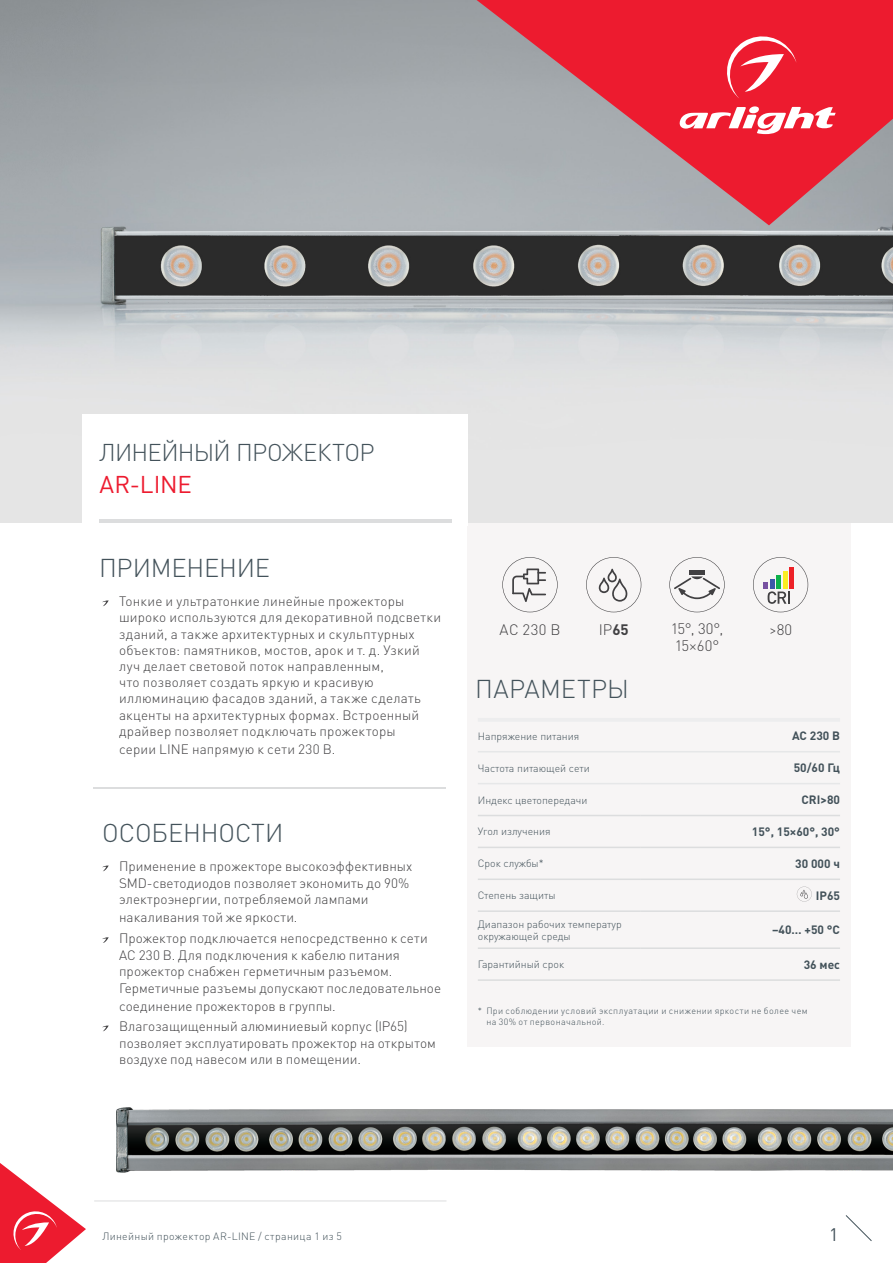
<style>
.page{position:relative;width:893px;height:1263px;background:#fff}
.page>*{position:absolute;margin:0;border:0;box-sizing:border-box;transform-origin:0 0}
.t1{font:300 25.5px "DIN Pro";letter-spacing:-.005em;color:#43525a}
.t2{font:300 25.5px "DIN Pro";letter-spacing:.015em;color:#43525a}
.t3{font:300 24px "DIN Pro";letter-spacing:-.03em;color:#43525a}
.t4{font:24px "DIN Pro";letter-spacing:-.005em;color:#ed1b2f}
.t5{font:18px "DIN Pro";color:#43525a}
.t6{font:300 15px/16.2px "DIN Pro";letter-spacing:.005em;color:#414042}
.t7{font:300 13.5px/16.2px "DIN Pro";letter-spacing:.01em;color:#414042}
.t8{font:700 12px "DIN Pro";color:#43525a}
.t9{font:300 10.5px/12px "DIN Pro";color:#43525a}
.t10{font:300 10.5px "DIN Pro";letter-spacing:.03em;color:#43525a}
.t11{font:300 9px/10.5px "DIN Pro";letter-spacing:.04em;color:#43525a}
.s1{font-weight:700}
</style>
<div class="page">
<svg style="left:845px;top:1215px;width:27px;height:26px"></svg>
<hr style="left:94px;top:1200px;width:352px;height:1px;background:#dcddde">
<img style="left:0;top:0;width:893px;height:522px">
<div style="left:467px;top:522px;width:383px;height:524px;background:#f7f5f5"></div>
<hr style="left:478px;top:718px;width:162px;height:4px;background:#ededee">
<hr style="left:640px;top:718px;width:200px;height:4px;background:#ededee">
<hr style="left:478px;top:751px;width:162px;height:1px;background:#e6e7e8">
<hr style="left:640px;top:751px;width:200px;height:1px;background:#e6e7e8">
<hr style="left:478px;top:783px;width:162px;height:1px;background:#e6e7e8">
<hr style="left:640px;top:783px;width:200px;height:1px;background:#e6e7e8">
<hr style="left:478px;top:815px;width:162px;height:1px;background:#dcddde">
<hr style="left:640px;top:815px;width:200px;height:1px;background:#dcddde">
<hr style="left:478px;top:847px;width:162px;height:1px;background:#dcddde">
<hr style="left:640px;top:847px;width:200px;height:1px;background:#dcddde">
<hr style="left:478px;top:878px;width:162px;height:2px;background:#dcddde">
<hr style="left:640px;top:878px;width:200px;height:2px;background:#dcddde">
<hr style="left:478px;top:910px;width:162px;height:2px;background:#dcddde">
<hr style="left:640px;top:910px;width:200px;height:2px;background:#dcddde">
<hr style="left:478px;top:947px;width:162px;height:2px;background:#dcddde">
<hr style="left:640px;top:947px;width:200px;height:2px;background:#dcddde">
<hr style="left:478px;top:979px;width:162px;height:2px;background:#dcddde">
<hr style="left:640px;top:979px;width:200px;height:2px;background:#dcddde">
<div style="left:82px;top:414px;width:385px;height:112px;background:#fff"></div>
<hr style="left:99px;top:519px;width:352px;height:3px;background:#dcddde">
<svg style="left:102px;top:600px;width:7px;height:6px"></svg>
<svg style="left:102px;top:865px;width:7px;height:6px"></svg>
<svg style="left:102px;top:937px;width:7px;height:6px"></svg>
<svg style="left:102px;top:1025px;width:7px;height:6px"></svg>
<hr style="left:94px;top:787px;width:352px;height:1px;background:#dcddde">
<svg style="left:669px;top:557px;width:56px;height:55px"></svg>
<svg style="left:586px;top:557px;width:55px;height:55px"></svg>
<svg style="left:502px;top:557px;width:56px;height:55px"></svg>
<img style="left:117px;top:1107px;width:776px;height:66px">
<svg style="left:753px;top:557px;width:55px;height:55px"></svg>
<svg style="left:797px;top:887px;width:15px;height:14px"></svg>
<svg style="left:477px;top:0;width:416px;height:225px;background:#cc5f6b"></svg>
<svg style="left:677px;top:106px;width:159px;height:31px"></svg>
<svg style="left:722px;top:31px;width:74px;height:68px;background:#f04152"></svg>
<svg style="left:0;top:1163px;width:86px;height:100px"></svg>
<h2 class="t3" style="left:99px;top:436px;width:277px">ЛИНЕЙНЫЙ ПРОЖЕКТОР</h2>
<h2 class="t4" style="left:99px;top:468px;width:94px">AR-LINE</h2>
<h1 class="t1" style="left:99px;top:550px;width:172px">ПРИМЕНЕНИЕ</h1>
<p class="t7" style="left:119px;top:593px;width:324px">Тонкие и ультратонкие линейные прожекторы широко используются для декоративной подсветки зданий, а также архитектурных и скульптурных объектов: памятников, мостов, арок и т. д. Узкий луч делает световой поток направленным,<br>что позволяет создать яркую и красивую иллюминацию фасадов зданий, а также сделать акценты на архитектурных формах. Встроенный драйвер позволяет подключать прожекторы</p>
<p class="t7" style="left:119px;top:740px;width:218px">серии LINE напрямую к сети 230 В.</p>
<h1 class="t1" style="left:102px;top:816px;width:183px">ОСОБЕННОСТИ</h1>
<p class="t7" style="left:119px;top:857px;width:295px">Применение в прожекторе высокоэффективных<br>SMD-светодиодов позволяет экономить до 90% электроэнергии, потребляемой лампами</p>
<p class="t7" style="left:119px;top:906px;width:310px;line-height:20.7px">накаливания той же яркости.<br>Прожектор подключается непосредственно к сети</p>
<p class="t7" style="left:119px;top:946px;width:324px">AC 230 В. Для подключения к кабелю питания прожектор снабжен герметичным разъемом.<br>Герметичные разъемы допускают последовательное</p>
<p class="t7" style="left:119px;top:995px;width:290px;line-height:20.7px">соединение прожекторов в группы.<br>Влагозащищенный алюминиевый корпус (IP65)</p>
<p class="t7" style="left:119px;top:1034px;width:318px">позволяет эксплуатировать прожектор на открытом воздухе под навесом или в помещении.</p>
<p class="t6" style="left:500px;top:621px;width:62px">AC 230 В</p>
<p class="t6" style="left:671px;top:620px;width:54px">15°, 30°,<br>15×60°</p>
<p class="t6" style="left:599px;top:621px;width:31px">IP<span class="s1">65</span></p>
<p class="t6" style="left:769px;top:621px;width:25px">&gt;80</p>
<h1 class="t2" style="left:475px;top:672px;width:155px">ПАРАМЕТРЫ</h1>
<p class="t9" style="left:478px;top:729px;width:103px">Напряжение питания</p>
<p class="t8" style="left:792px;top:728px;width:49px">AC 230 В</p>
<p class="t9" style="left:478px;top:761px;width:114px">Частота питающей сети</p>
<p class="t8" style="left:794px;top:760px;width:48px">50/60 Гц</p>
<p class="t9" style="left:478px;top:793px;width:111px">Индекс цветопередачи</p>
<p class="t8" style="left:801px;top:792px;width:40px">CRI&gt;80</p>
<p class="t9" style="left:478px;top:825px;width:74px">Угол излучения</p>
<p class="t8" style="left:752px;top:823px;width:90px">15°, 15×60°, 30°</p>
<p class="t9" style="left:478px;top:857px;width:67px">Срок службы*</p>
<p class="t8" style="left:795px;top:855px;width:46px">30 000 ч</p>
<p class="t9" style="left:478px;top:889px;width:79px">Степень защиты</p>
<p class="t8" style="left:816px;top:887px;width:26px">IP65</p>
<p class="t9" style="left:478px;top:917px;width:145px">Диапазон рабочих температур окружающей среды</p>
<p class="t8" style="left:772px;top:922px;width:69px">–40… +50 °С</p>
<p class="t9" style="left:478px;top:958px;width:88px">Гарантийный срок</p>
<p class="t8" style="left:804px;top:956px;width:38px">36 мес</p>
<p class="t11" style="left:486px;top:1005px;width:323px;text-indent:-9px">* При соблюдении условий эксплуатации и снижении яркости не более чем на 30% от первоначальной.</p>
<p class="t10" style="left:102px;top:1229px;width:241px">Линейный прожектор AR-LINE / страница 1 из 5</p>
<h3 class="t5" style="left:829px;top:1222px;width:11px">1</h3>
</div>
